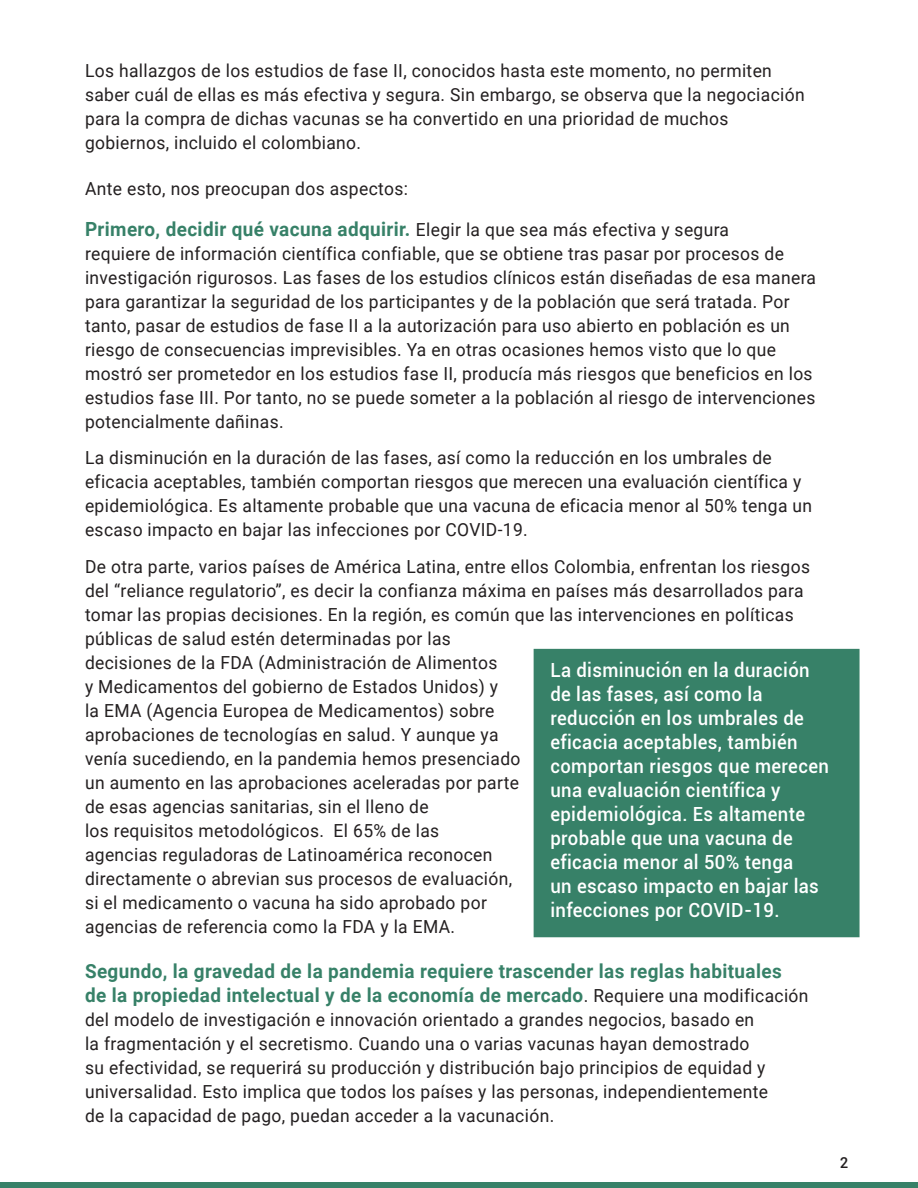
<style>
.page{position:relative;width:918px;height:1188px;background:#fff}
.page>*{position:absolute;margin:0;border:0;box-sizing:border-box;transform-origin:0 0}
.CUERPO_DE_TEXTO_1{font:500 19.5px/24px "Roboto";letter-spacing:.02em;color:#fff;scale:.95 1}
.t1{font:700 19.5px/24px "Roboto";letter-spacing:.02em;color:#378168}
.t2{font:18px/24px "Roboto";letter-spacing:.02em;color:#231f20}
.t3{font:500 15px "Roboto";color:#231f20}
.s1{font-weight:400;font-size:18px;color:#231f20}
</style>
<div class="page">
<div style="left:0;top:1182px;width:918px;height:6px;background:#378168"></div>
<div style="left:534px;top:649px;width:326px;height:288px;background:#378168"></div>
<p class="t2" style="left:85px;top:58px;width:721px">Los hallazgos de los estudios de fase II, conocidos hasta este momento, no permiten saber cuál de ellas es más efectiva y segura. Sin embargo, se observa que la negociación para la compra de dichas vacunas se ha convertido en una prioridad de muchos gobiernos, incluido el colombiano.</p>
<p class="t2" style="left:85px;top:175px;width:324px">Ante esto, nos preocupan dos aspectos:</p>
<p class="t1" style="left:85px;top:216px;width:646px">Primero, decidir qué vacuna adquirir. <span class="s1">Elegir la que sea más efectiva y segura</span></p>
<p class="t2" style="left:85px;top:240px;width:733px">requiere de información científica confiable, que se obtiene tras pasar por procesos de investigación rigurosos. Las fases de los estudios clínicos están diseñadas de esa manera para garantizar la seguridad de los participantes y de la población que será tratada. Por tanto, pasar de estudios de fase II a la autorización para uso abierto en población es un riesgo de consecuencias imprevisibles. Ya en otras ocasiones hemos visto que lo que mostró ser prometedor en los estudios fase II, producía más riesgos que beneficios en los estudios fase III. Por tanto, no se puede someter a la población al riesgo de intervenciones potencialmente dañinas.</p>
<p class="t2" style="left:85px;top:445px;width:729px">La disminución en la duración de las fases, así como la reducción en los umbrales de eficacia aceptables, también comportan riesgos que merecen una evaluación científica y epidemiológica. Es altamente probable que una vacuna de eficacia menor al 50% tenga un escaso impacto en bajar las infecciones por COVID-19.</p>
<p class="t2" style="left:85px;top:554px;width:727px">De otra parte, varios países de América Latina, entre ellos Colombia, enfrentan los riesgos del “reliance regulatorio”, es decir la confianza máxima en países más desarrollados para tomar las propias decisiones. En la región, es común que las intervenciones en políticas públicas de salud estén determinadas por las<br>decisiones de la FDA (Administración de Alimentos<br>y Medicamentos del gobierno de Estados Unidos) y<br>la EMA (Agencia Europea de Medicamentos) sobre<br>aprobaciones de tecnologías en salud. Y aunque ya<br>venía sucediendo, en la pandemia hemos presenciado<br>un aumento en las aprobaciones aceleradas por parte<br>de esas agencias sanitarias, sin el lleno de<br>los requisitos metodológicos. El 65% de las<br>agencias reguladoras de Latinoamérica reconocen<br>directamente o abrevian sus procesos de evaluación,<br>si el medicamento o vacuna ha sido aprobado por<br>agencias de referencia como la FDA y la EMA.</p>
<p class="t1" style="left:85px;top:959px;width:725px">Segundo, la gravedad de la pandemia requiere trascender las reglas habituales<br>de la propiedad intelectual y de la economía de mercado<span class="s1">. Requiere una modificación</span></p>
<p class="t2" style="left:85px;top:1007px;width:684px">del modelo de investigación e innovación orientado a grandes negocios, basado en la fragmentación y el secretismo. Cuando una o varias vacunas hayan demostrado su efectividad, se requerirá su producción y distribución bajo principios de equidad y universalidad. Esto implica que todos los países y las personas, independientemente de la capacidad de pago, puedan acceder a la vacunación.</p>
<p class="CUERPO_DE_TEXTO_1" style="left:550px;top:657px;width:295px">La disminución en la duración de las fases, así como la reducción en los umbrales de eficacia aceptables, también comportan riesgos que merecen una evaluación científica y epidemiológica. Es altamente probable que una vacuna de eficacia menor al 50% tenga<br>un escaso impacto en bajar las infecciones por COVID-19.</p>
<p class="t3" style="left:840px;top:1152px;width:10px">2</p>
</div>
